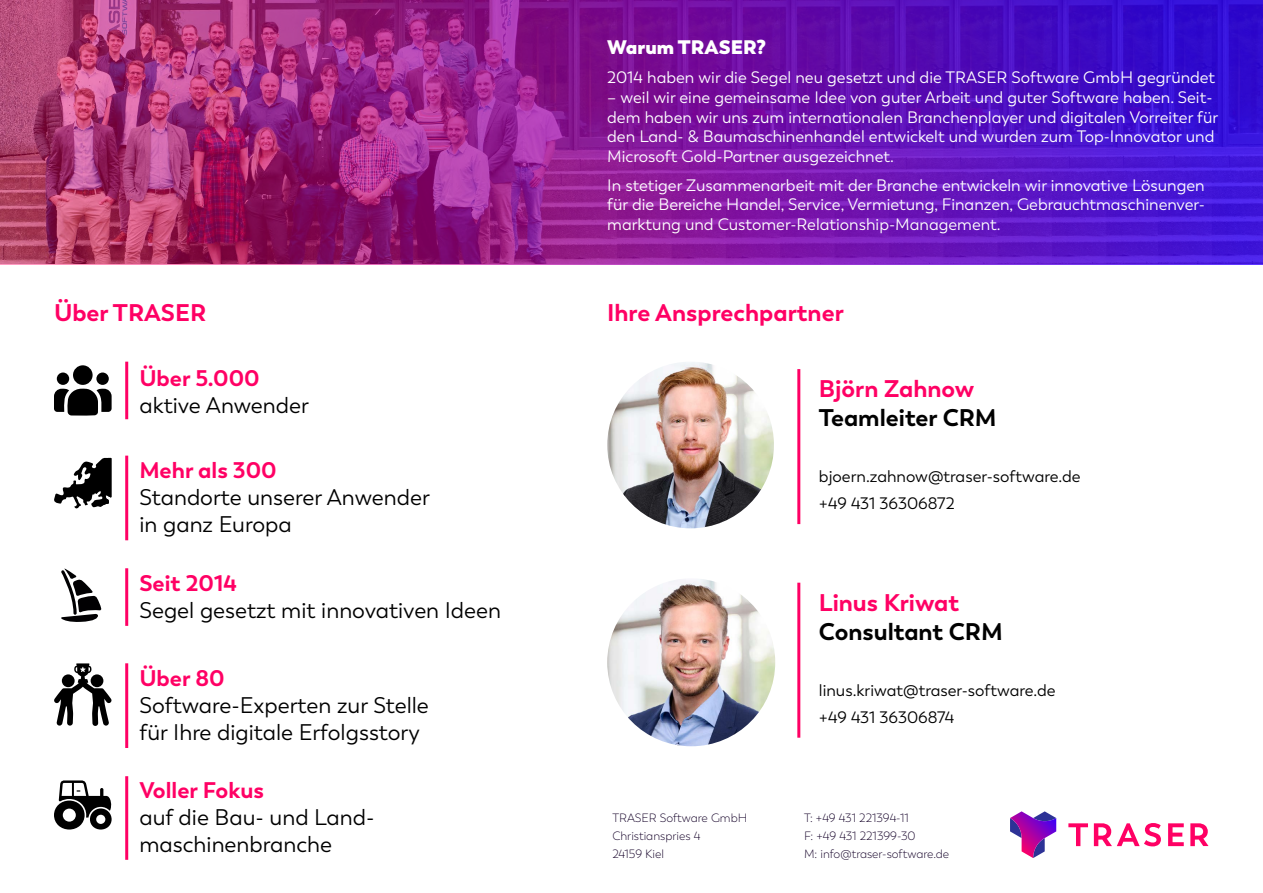
<style>
.page{position:relative;width:1263px;height:893px;background:#fff}
.page>*{position:absolute;margin:0;border:0;box-sizing:border-box;transform-origin:0 0}
.t1{font:700 24px "Trenda";color:#ff0064}
.t2{font:700 24px "Trenda";color:#000}
.t3{font:22.5px/27px "Trenda";color:#000}
.t4{font:700 22.5px "Trenda";color:#ff0064}
.t5{font:800 19.5px "Trenda";color:#fff}
.t6{font:16.5px/19.8px "Trenda";color:#fff}
.t7{font:16.5px/27px "Trenda";color:#000}
.t8{font:300 12px/18px "Trenda";color:#140028}
</style>
<div class="page">
<img style="left:0;top:1px;width:1262px;height:263px">
<div style="left:73px;top:365px;width:20px;height:20px;background:#000;border-radius:50%"></div>
<div style="left:96px;top:372px;width:13px;height:13px;background:#000;border-radius:50%"></div>
<div style="left:57px;top:372px;width:12px;height:13px;background:#000;border-radius:50%"></div>
<svg style="left:54px;top:388px;width:58px;height:28px"></svg>
<hr style="left:125px;top:362px;width:3px;height:57px;background:#ff0064">
<hr style="left:125px;top:776px;width:3px;height:84px;background:#ff0064">
<svg style="left:1068px;top:823px;width:20px;height:23px"></svg>
<svg style="left:1094px;top:823px;width:67px;height:23px"></svg>
<svg style="left:1168px;top:823px;width:16px;height:23px"></svg>
<svg style="left:1190px;top:823px;width:18px;height:23px"></svg>
<svg style="left:1010px;top:811px;width:46px;height:47px"></svg>
<img style="left:607px;top:362px;width:167px;height:166px;border-radius:83px">
<img style="left:607px;top:578px;width:168px;height:168px;border-radius:84px">
<hr style="left:797px;top:369px;width:3px;height:155px;background:#ff0064">
<hr style="left:797px;top:583px;width:3px;height:155px;background:#ff0064">
<svg style="left:54px;top:458px;width:57px;height:50px"></svg>
<hr style="left:125px;top:456px;width:3px;height:84px;background:#ff0064">
<svg style="left:61px;top:568px;width:40px;height:54px"></svg>
<hr style="left:125px;top:568px;width:3px;height:58px;background:#ff0064">
<svg style="left:54px;top:663px;width:58px;height:63px"></svg>
<div style="left:62px;top:674px;width:13px;height:13px;background:#000;border-radius:50%"></div>
<hr style="left:125px;top:663px;width:3px;height:85px;background:#ff0064">
<svg style="left:54px;top:780px;width:58px;height:49px"></svg>
<p class="t5" style="left:607px;top:35px;width:160px">Warum TRASER?</p>
<p class="t6" style="left:607px;top:68px;width:609px">2014 haben wir die Segel neu gesetzt und die TRASER Software GmbH gegründet</p>
<p class="t6" style="left:607px;top:87px;width:612px">– weil wir eine gemeinsame Idee von guter Arbeit und guter Software haben. Seit&shy;dem haben wir uns zum internationalen Branchenplayer und digitalen Vorreiter für den Land- &amp; Baumaschinenhandel entwickelt und wurden zum Top-Innovator und Microsoft Gold-Partner ausgezeichnet.</p>
<p class="t6" style="left:607px;top:175px;width:599px;text-align:justify">In stetiger Zusammenarbeit mit der Branche entwickeln wir innovative Lösungen für die Bereiche Handel, Service, Vermietung, Finanzen, Gebrauchtmaschinenver&shy;marktung und Customer-Relationship-Management.</p>
<h1 class="t1" style="left:54px;top:297px;width:154px">Über TRASER</h1>
<h1 class="t1" style="left:607px;top:297px;width:238px">Ihre Ansprechpartner</h1>
<h2 class="t4" style="left:139px;top:365px;width:122px">Über 5.000</h2>
<h2 class="t3" style="left:139px;top:392px;width:171px">aktive Anwender</h2>
<h2 class="t4" style="left:139px;top:456px;width:139px">Mehr als 300</h2>
<h2 class="t3" style="left:139px;top:484px;width:292px">Standorte unserer Anwender in ganz Europa</h2>
<h2 class="t4" style="left:139px;top:569px;width:99px">Seit 2014</h2>
<h2 class="t3" style="left:139px;top:597px;width:363px">Segel gesetzt mit innovativen Ideen</h2>
<h2 class="t4" style="left:139px;top:664px;width:87px">Über 80</h2>
<h2 class="t3" style="left:139px;top:692px;width:291px">Software-Experten zur Stelle für Ihre digitale Erfolgsstory</h2>
<h2 class="t4" style="left:139px;top:776px;width:126px">Voller Fokus</h2>
<h2 class="t3" style="left:139px;top:804px;width:237px">auf die Bau- und Land&shy;maschinenbranche</h2>
<h1 class="t1" style="left:819px;top:374px;width:157px">Björn Zahnow</h1>
<h1 class="t2" style="left:819px;top:403px;width:179px">Teamleiter CRM</h1>
<p class="t7" style="left:819px;top:463px;width:263px">bjoern.zahnow@traser-software.de +49 431 36306872</p>
<h1 class="t1" style="left:819px;top:588px;width:142px">Linus Kriwat</h1>
<h1 class="t2" style="left:819px;top:616px;width:185px">Consultant CRM</h1>
<p class="t7" style="left:819px;top:677px;width:238px">linus.kriwat@traser-software.de +49 431 36306874</p>
<p class="t8" style="left:612px;top:809px;width:136px">TRASER Software GmbH<br>Christianspries 4<br>24159 Kiel</p>
<p class="t8" style="left:804px;top:809px;width:147px">T: +49 431 221394-11<br>F: +49 431 221399-30<br>M: info@traser-software.de</p>
</div>
